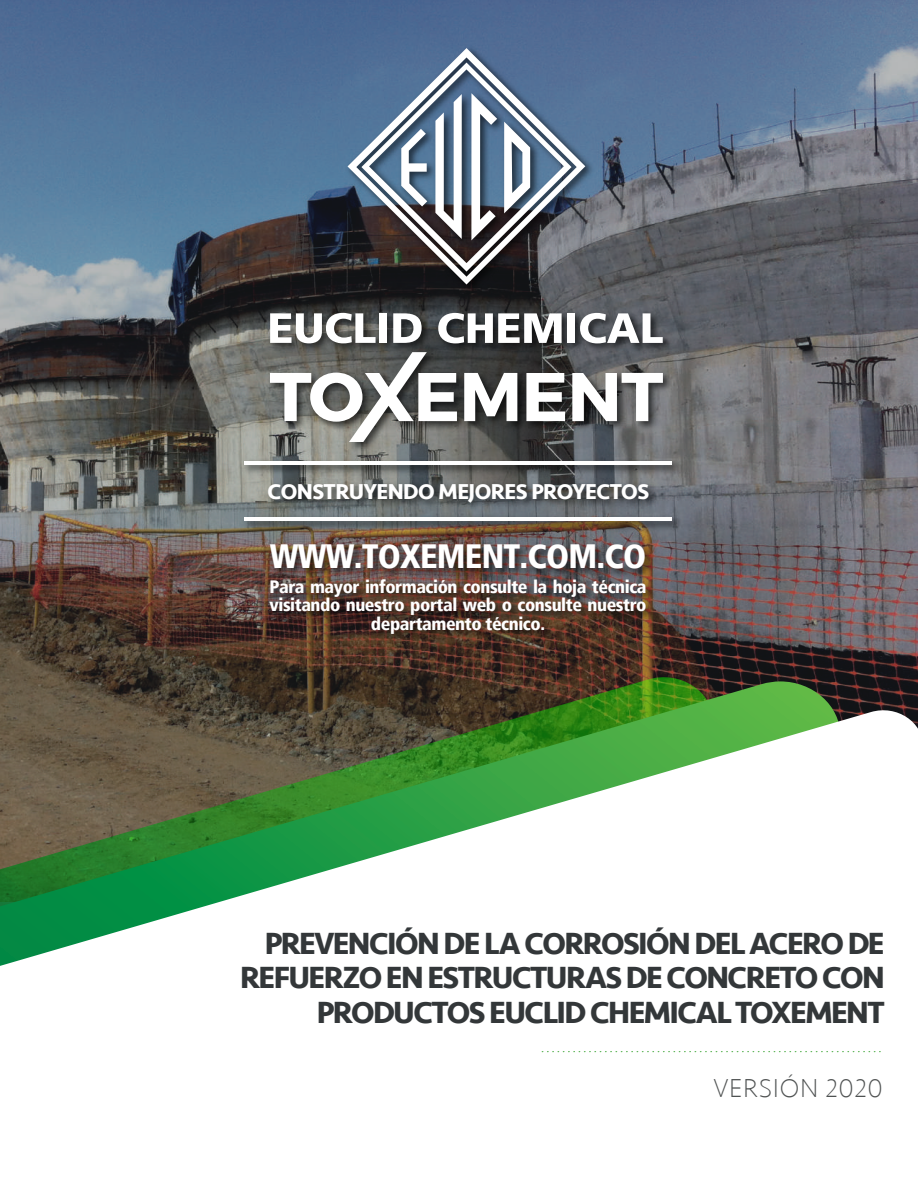
<style>
.page{position:relative;width:918px;height:1188px;background:#fff}
.page>*{position:absolute;margin:0;border:0;box-sizing:border-box;transform-origin:0 0}
.t1{font:900 condensed 33.6px "Frutiger LT";letter-spacing:-.025em;color:#fff}
.t2{font:700 31.5px/34.5px "Seravek";letter-spacing:-.05em;color:#333739;text-align:right}
.t3{font:200 26.7px "Seravek";letter-spacing:.025em;color:#4f5252}
.t4{font:700 22.2px "Seravek";letter-spacing:-.025em;color:#fff}
.t5{font:900 condensed 17.85px/18.5px "Frutiger LT";letter-spacing:-.025em;color:#fff;text-align:center}
</style>
<div class="page">
<img style="left:0;top:0;width:917px;height:705px">
<svg style="left:0;top:681px;width:840px;height:24px;background:#464e2a"></svg>
<svg style="left:0;top:705px;width:917px;height:348px"></svg>
<svg style="left:542px;top:1051px;width:343px;height:1px"></svg>
<img style="left:238px;top:42px;width:446px;height:604px">
<hr style="left:244px;top:461px;width:428px;height:4px;background:#fff">
<hr style="left:244px;top:517px;width:428px;height:4px;background:#fff">
<svg style="left:270px;top:352px;width:187px;height:90px"></svg>
<svg style="left:464px;top:373px;width:53px;height:48px"></svg>
<svg style="left:526px;top:373px;width:39px;height:48px"></svg>
<svg style="left:572px;top:373px;width:91px;height:48px"></svg>
<svg style="left:270px;top:313px;width:106px;height:30px"></svg>
<div style="left:379px;top:313px;width:8px;height:30px;background:#fff"></div>
<svg style="left:393px;top:313px;width:29px;height:30px"></svg>
<svg style="left:438px;top:313px;width:124px;height:30px"></svg>
<div style="left:567px;top:313px;width:8px;height:30px;background:#fff"></div>
<svg style="left:580px;top:313px;width:83px;height:30px"></svg>
<svg style="left:348px;top:48px;width:237px;height:237px"></svg>
<p class="t4" style="left:267px;top:473px;width:383px">CONSTRUYENDO MEJORES PROYECTOS</p>
<h1 class="t1" style="left:270px;top:536px;width:378px">WWW.TOXEMENT.COM.CO</h1>
<p class="t5" style="left:270px;top:577px;width:378px">Para mayor información consulte la hoja técnica visitando nuestro portal web o consulte nuestro departamento técnico.</p>
<h2 class="t2" style="left:240px;top:926px;width:646px">PREVENCIÓN DE LA CORROSIÓN DEL ACERO DE<br>REFUERZO EN ESTRUCTURAS DE CONCRETO CON<br>PRODUCTOS EUCLID CHEMICAL TOXEMENT</h2>
<h3 class="t3" style="left:714px;top:1073px;width:171px">VERSIÓN 2020</h3>
</div>
